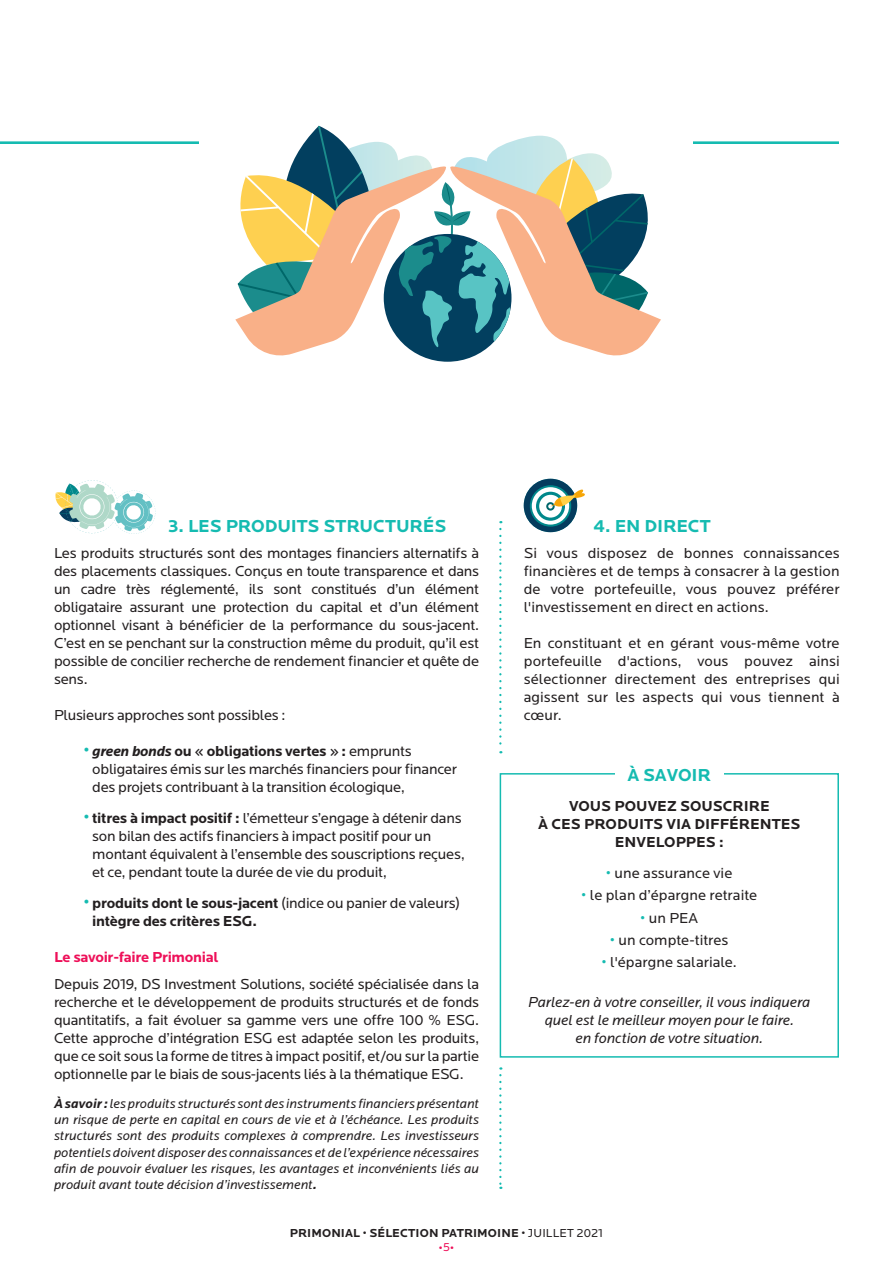
<style>
.page{position:relative;width:893px;height:1263px;background:#fff}
.page>*{position:absolute;margin:0;border:0;box-sizing:border-box;transform-origin:0 0}
.h2_bleu{font:700 18px "Locator";letter-spacing:-.01em;color:#15bbb1}
.t1{font:15px/18px "Locator";letter-spacing:-.015em;color:#231f20;text-align:justify}
.t2{font:700 15px/18px "Locator";letter-spacing:-.01em;color:#231f20}
.t3{font:italic 15px/18px "Locator";letter-spacing:-.005em;color:#231f20;text-align:center}
.t4{font:15px "Locator";letter-spacing:.005em;color:#231f20}
.t5{font:700 15px "Locator";letter-spacing:-.02em;color:#ee1059}
.note_bas_de_page{font:italic 13.5px/16.2px "Locator";color:#231f20;text-align:justify}
.t6{font:700 12px "Locator";letter-spacing:.005em;color:#231f20}
.t7{font:12px "Locator";color:#ee1059}
.s1{font-weight:700;font-size:18px;color:#15bbb1}
.s2{font-weight:700;font-style:italic}
.s3{font-weight:700}
.s4{font-size:18px;color:#15bbb1}
.s5{font-weight:400}
.s6{font-weight:700;color:#15bbb1}
.s7{font-weight:300}
</style>
<div class="page">
<svg style="left:499px;top:529px;width:2px;height:224px"></svg>
<svg style="left:499px;top:1075px;width:2px;height:114px"></svg>
<div style="left:500px;top:773px;width:339px;height:285px;border:2px solid #15bbb1"></div>
<div style="left:615px;top:768px;width:109px;height:15px;background:#fff"></div>
<hr style="left:0;top:141px;width:839px;height:3px;background:#15bbb1">
<div style="left:200px;top:121px;width:493px;height:281px;background:#fff"></div>
<svg style="left:235px;top:126px;width:426px;height:233px"></svg>
<svg style="left:524px;top:479px;width:61px;height:53px"></svg>
<svg style="left:55px;top:480px;width:101px;height:54px"></svg>
<p class="h2_bleu" style="left:168px;top:515px;width:280px">3. LES PRODUITS STRUCTURÉS</p>
<p class="t1" style="left:54px;top:545px;width:427px">Les produits structurés sont des montages financiers alternatifs à des placements classiques. Conçus en toute transparence et dans un cadre très réglementé, ils sont constitués d’un élément obligataire assurant une protection du capital et d’un élément optionnel visant à bénéficier de la performance du sous-jacent.<br>C’est en se penchant sur la construction même du produit, qu’il est possible de concilier recherche de rendement financier et quête de sens.</p>
<p class="t1" style="left:54px;top:707px;width:233px">Plusieurs approches sont possibles :</p>
<p class="t1" style="left:92px;top:743px;width:366px;text-align:left;text-indent:-9px"><span class="s1">•</span> <span class="s2">green bonds</span> <span class="s3">ou « obligations vertes » :</span> emprunts obligataires émis sur les marchés financiers pour financer des projets contribuant à la transition écologique,</p>
<p class="t1" style="left:92px;top:809px;width:374px;text-align:left;text-indent:-9px"><span class="s1">•</span> <span class="s3">titres à impact positif :</span> l’émetteur s’engage à détenir dans son bilan des actifs financiers à impact positif pour un montant équivalent à l’ensemble des souscriptions reçues, et ce, pendant toute la durée de vie du produit,</p>
<p class="t2" style="left:92px;top:894px;width:369px;text-indent:-9px"><span class="s4">•</span> produits dont le sous-jacent <span class="s5">(indice ou panier de valeurs) </span>intègre des critères ESG.</p>
<p class="t5" style="left:54px;top:948px;width:166px">Le savoir-faire Primonial</p>
<p class="t1" style="left:54px;top:975px;width:427px">Depuis 2019, DS Investment Solutions, société spécialisée dans la recherche et le développement de produits structurés et de fonds quantitatifs, a fait évoluer sa gamme vers une offre 100 % ESG.<br>Cette approche d’intégration ESG est adaptée selon les produits, que ce soit sous la forme de titres à impact positif, et/ou sur la partie optionnelle par le biais de sous-jacents liés à la thématique ESG.</p>
<p class="note_bas_de_page" style="left:54px;top:1095px;width:427px"><span class="s3">À savoir :</span> les produits structurés sont des instruments financiers présentant un risque de perte en capital en cours de vie et à l’échéance. Les produits structurés sont des produits complexes à comprendre. Les investisseurs potentiels doivent disposer des connaissances et de l’expérience nécessaires afin de pouvoir évaluer les risques, les avantages et inconvénients liés au produit avant toute décision d’investissement<span class="s3">.</span></p>
<p class="h2_bleu" style="left:593px;top:515px;width:119px">4. EN DIRECT</p>
<p class="t1" style="left:524px;top:545px;width:317px">Si vous disposez de bonnes connaissances financières et de temps à consacrer à la gestion de votre portefeuille, vous pouvez préférer l'investissement en direct en actions.</p>
<p class="t1" style="left:524px;top:635px;width:317px">En constituant et en gérant vous-même votre portefeuille d'actions, vous pouvez ainsi sélectionner directement des entreprises qui agissent sur les aspects qui vous tiennent à cœur.</p>
<p class="h2_bleu" style="left:627px;top:764px;width:85px">À SAVOIR</p>
<p class="t2" style="left:538px;top:798px;width:264px;text-align:center">VOUS POUVEZ SOUSCRIRE<br>À CES PRODUITS VIA DIFFÉRENTES<br>ENVELOPPES :</p>
<p class="t4" style="left:606px;top:865px;width:128px"><span class="s6">•</span> une assurance vie</p>
<p class="t4" style="left:581px;top:887px;width:177px"><span class="s6">•</span> le plan d’épargne retraite</p>
<p class="t1" style="left:640px;top:909px;width:59px"><span class="s6">•</span> un PEA</p>
<p class="t1" style="left:610px;top:931px;width:120px"><span class="s6">•</span> un compte-titres</p>
<p class="t4" style="left:602px;top:954px;width:137px"><span class="s6">•</span> l'épargne salariale.</p>
<p class="t3" style="left:528px;top:993px;width:283px">Parlez-en à votre conseiller, il vous indiquera quel est le meilleur moyen pour le faire.<br>en fonction de votre situation.</p>
<p class="t6" style="left:290px;top:1226px;width:315px">PRIMONIAL <span class="s7">•</span> SÉLECTION PATRIMOINE <span class="s7">•</span> <span class="s5">JUILLET 2021</span></p>
<p class="t7" style="left:439px;top:1240px;width:17px">•5<span class="s7">•</span></p>
</div>
